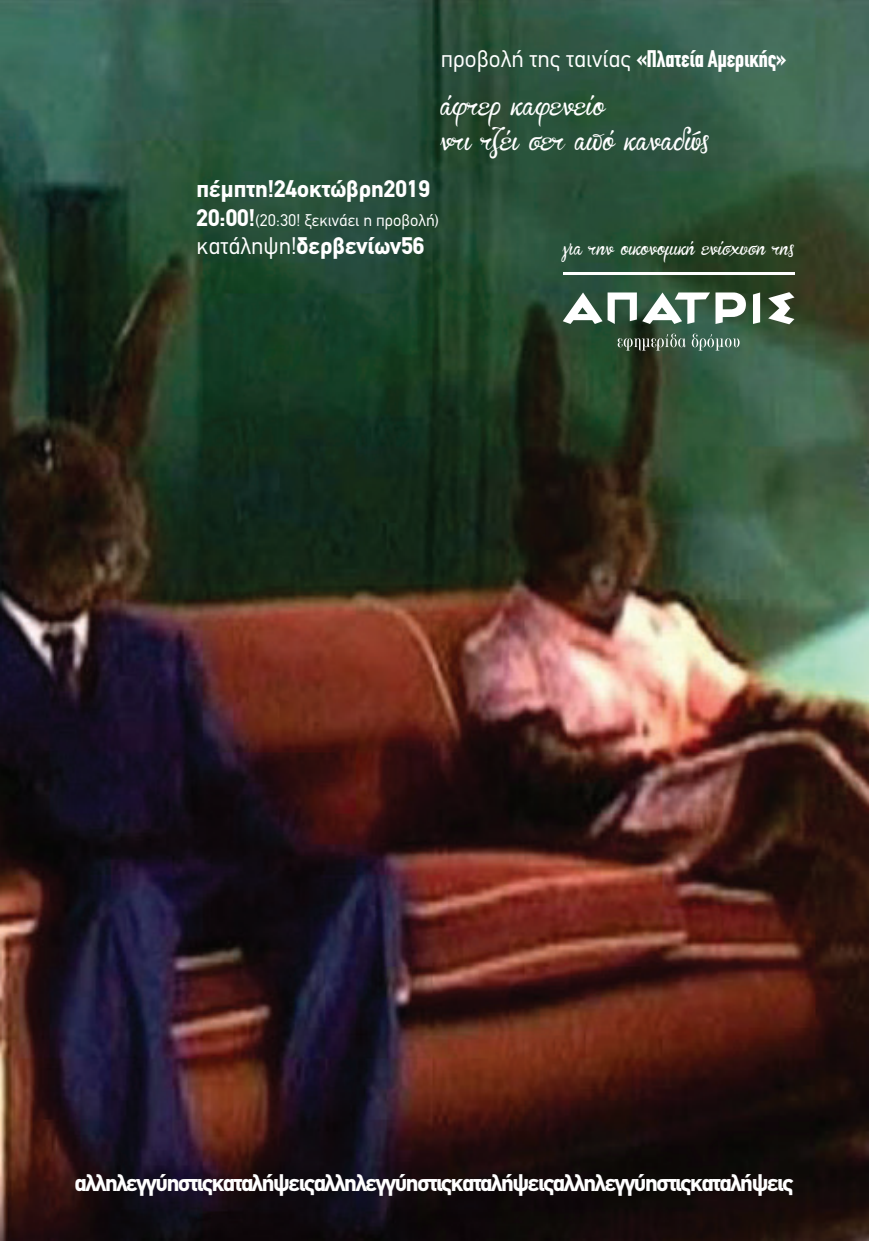
<style>
.page{position:relative;width:869px;height:1241px;background:#fff}
.page>*{position:absolute;margin:0;border:0;box-sizing:border-box;transform-origin:0 0}
.t1{font:700 23.62px "CF Din";letter-spacing:-.06em;color:#fff}
.t2{font:700 23.62px "CF Din";color:#fff}
.t3{font:23.62px "CF Din";color:#fff}
.t4{font:21.88px/35px "CF Kallimanis Md";color:#fff}
.t5{font:16.62px "CF Din";color:#fff}
.t6{font:14.88px "CF Kallimanis Md";letter-spacing:-.01em;color:#fff}
.s1{font-family:"CF Din Condensed";font-weight:700}
.s2{font-weight:700;font-size:23.62px}
.s3{font-weight:400}
</style>
<div class="page">
<img style="left:0;top:0;width:868px;height:1240px">
<svg style="left:562px;top:292px;width:232px;height:32px"></svg>
<svg style="left:617px;top:333px;width:122px;height:17px;background:#597161"></svg>
<hr style="left:562px;top:272px;width:232px;height:2px;background:#fff">
<p class="t3" style="left:440px;top:46px;width:347px">προβολή της ταινίας <span class="s1">«Πλατεία Αμερικής»</span></p>
<p class="t4" style="left:440px;top:89px;width:270px">άφτερ καφενείο<br>ντι τζέι σετ από καναδẃς</p>
<p class="t2" style="left:196px;top:176px;width:235px">πέμπτη!24οκτώβρη2019</p>
<p class="t5" style="left:196px;top:211px;width:244px"><span class="s2">20:00!</span>(20:30! ξεκινάει η προβολή)</p>
<p class="t2" style="left:196px;top:233px;width:229px"><span class="s3">κατάληψη!</span>δερβενίων56</p>
<p class="t6" style="left:562px;top:240px;width:234px">για την οικονομική ενίσχυση της</p>
<p class="t1" style="left:74px;top:1169px;width:720px">αλληλεγγύηστις καταλήψεις αλληλεγγύηστις καταλήψεις αλληλεγγύηστις καταλήψεις</p>
</div>
